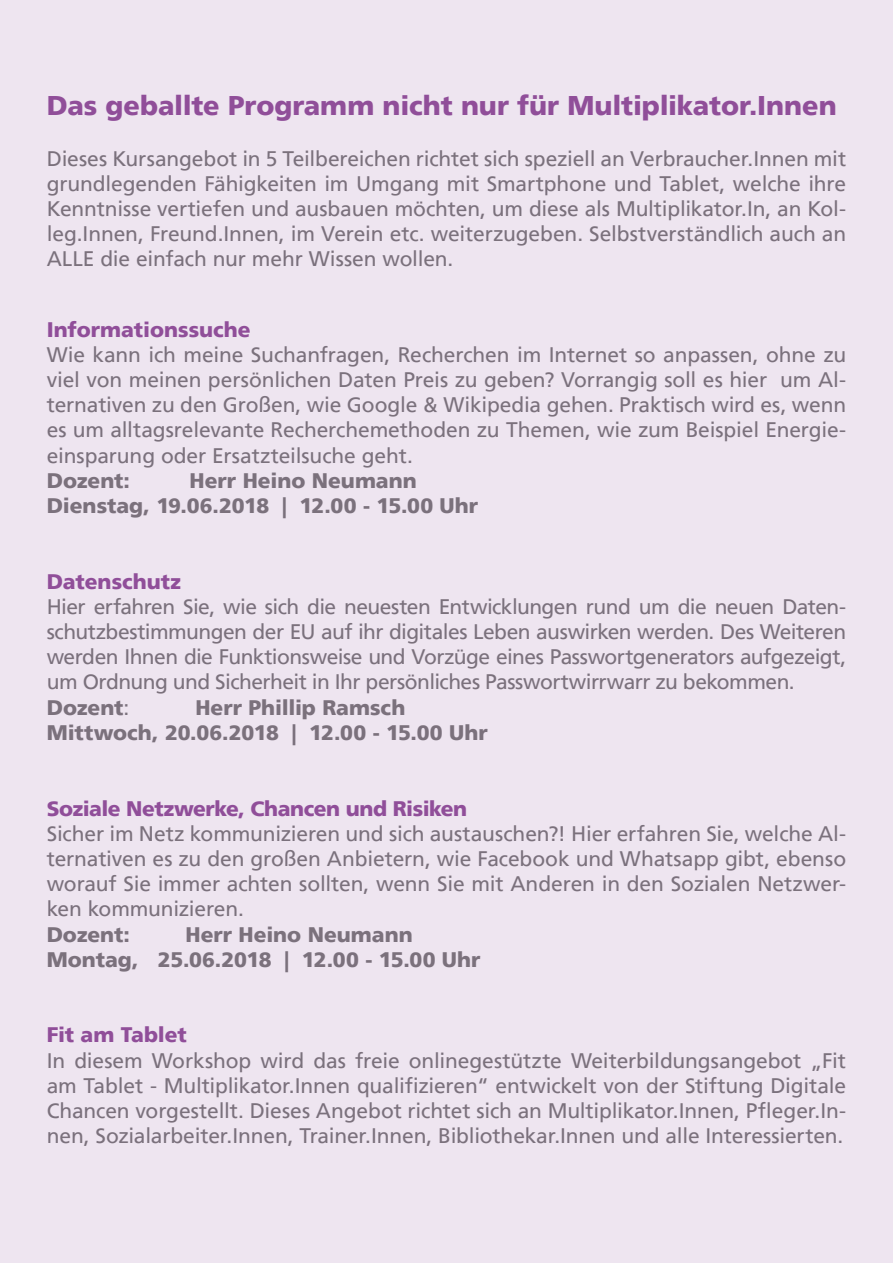
<style>
.page{position:relative;width:893px;height:1263px;background:#eee5f0}
.page>*{position:absolute;margin:0;border:0;box-sizing:border-box;transform-origin:0 0}
.t1{font:900 27px "Frutiger LT";letter-spacing:-.005em;color:#8a4493}
.t2{font:21px/25.2px "Frutiger LT";letter-spacing:-.02em;color:#706f6f;text-align:justify}
.t3{font:900 21px/25.2px "Frutiger LT";color:#706f6f}
.t4{font:900 21px "Frutiger LT";letter-spacing:-.01em;color:#8a4493}
.s1{font-weight:900}
</style>
<div class="page">
<p class="t1" style="left:47px;top:89px;width:791px">Das geballte Programm nicht nur für Multiplikator.Innen</p>
<p class="t2" style="left:47px;top:146px;width:801px">Dieses Kursangebot in 5 Teilbereichen richtet sich speziell an Verbraucher.Innen mit grundlegenden Fähigkeiten im Umgang mit Smartphone und Tablet, welche ihre Kenntnisse vertiefen und ausbauen möchten, um diese als Multiplikator.In, an Kol&shy;leg.Innen, Freund.Innen, im Verein etc. weiterzugeben. Selbstverständlich auch an ALLE die einfach nur mehr Wissen wollen.</p>
<p class="t4" style="left:47px;top:317px;width:205px">Informationssuche</p>
<p class="t2" style="left:47px;top:342px;width:801px">Wie kann ich meine Suchanfragen, Recherchen im Internet so anpassen, ohne zu viel von meinen persönlichen Daten Preis zu geben? Vorrangig soll es hier um Al&shy;ternativen zu den Großen, wie Google &amp; Wikipedia gehen. Praktisch wird es, wenn es um alltagsrelevante Recherchemethoden zu Themen, wie zum Beispiel Energie&shy;einsparung oder Ersatzteilsuche geht.</p>
<p class="t3" style="left:47px;top:468px;width:85px">Dozent:</p>
<p class="t3" style="left:47px;top:468px;width:433px;text-indent:143px">Herr Heino Neumann<br>Dienstag, 19.06.2018 | 12.00 - 15.00 Uhr</p>
<p class="t4" style="left:47px;top:569px;width:136px">Datenschutz</p>
<p class="t2" style="left:47px;top:594px;width:801px;text-align:left">Hier erfahren Sie, wie sich die neuesten Entwicklungen rund um die neuen Daten&shy;schutzbestimmungen der EU auf ihr digitales Leben auswirken werden. Des Weiteren werden Ihnen die Funktionsweise und Vorzüge eines Passwortgenerators aufgezeigt, um Ordnung und Sicherheit in Ihr persönliches Passwortwirrwarr zu bekommen.<br><span class="s1">Dozent</span>:</p>
<p class="t3" style="left:47px;top:695px;width:443px;text-indent:149px">Herr Phillip Ramsch<br>Mittwoch, 20.06.2018 | 12.00 - 15.00 Uhr</p>
<p class="t4" style="left:47px;top:795px;width:422px">Soziale Netzwerke, Chancen und Risiken</p>
<p class="t2" style="left:47px;top:821px;width:801px">Sicher im Netz kommunizieren und sich austauschen?! Hier erfahren Sie, welche Al&shy;ternativen es zu den großen Anbietern, wie Facebook und Whatsapp gibt, ebenso worauf Sie immer achten sollten, wenn Sie mit Anderen in den Sozialen Netzwer&shy;ken kommunizieren.</p>
<p class="t3" style="left:47px;top:921px;width:85px">Dozent:</p>
<p class="t3" style="left:47px;top:921px;width:435px;text-indent:139px">Herr Heino Neumann<br>Montag, 25.06.2018 | 12.00 - 15.00 Uhr</p>
<p class="t4" style="left:47px;top:1022px;width:142px">Fit am Tablet</p>
<p class="t2" style="left:47px;top:1048px;width:801px">In diesem Workshop wird das freie onlinegestützte Weiterbildungsangebot „Fit am Tablet - Multiplikator.Innen qualifizieren“ entwickelt von der Stiftung Digitale Chancen vorgestellt. Dieses Angebot richtet sich an Multiplikator.Innen, Pfleger.In&shy;nen, Sozialarbeiter.Innen, Trainer.Innen, Bibliothekar.Innen und alle Interessierten.</p>
</div>
